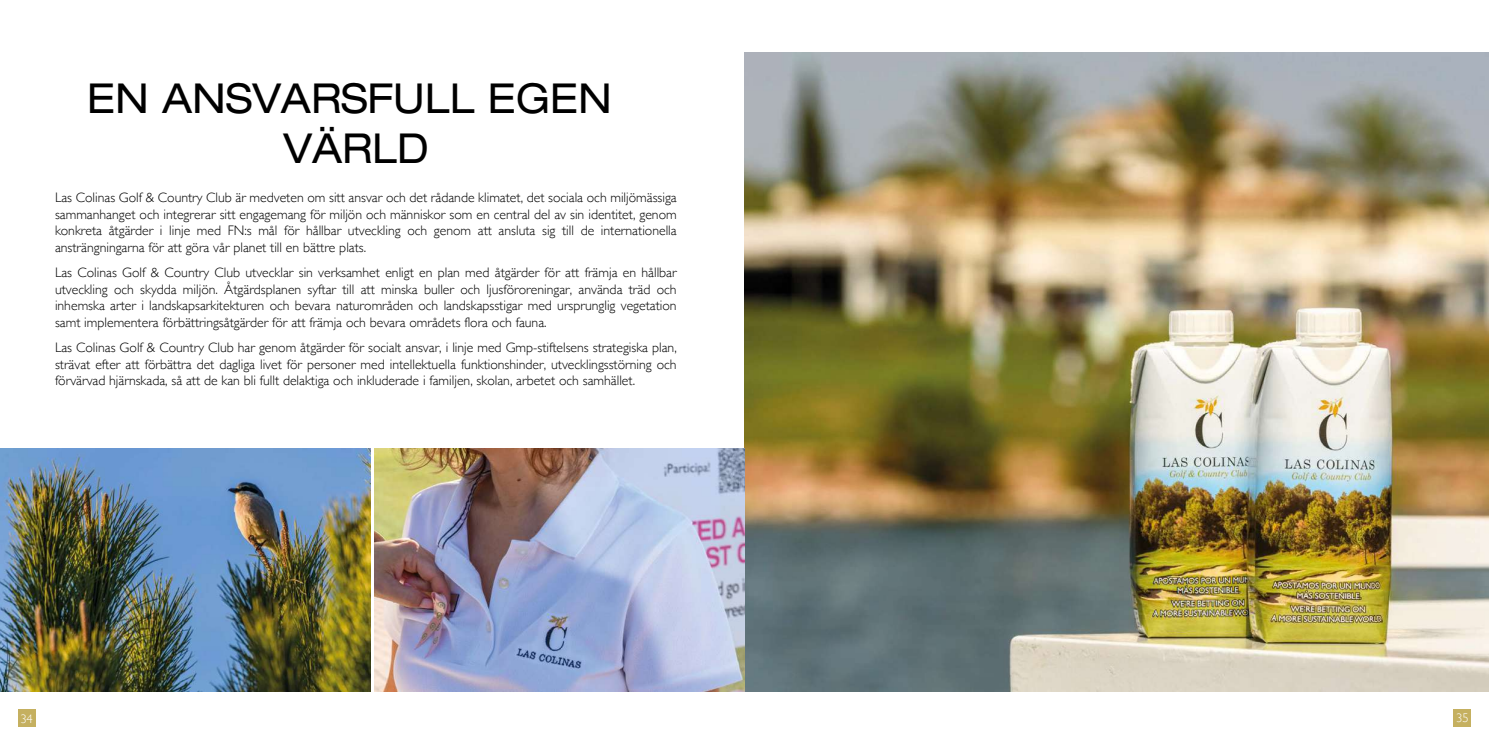
<style>
.page{position:relative;width:1489px;height:745px;background:#fff}
.page>*{position:absolute;margin:0;border:0;box-sizing:border-box;transform-origin:0 0}
.t1{font:expanded 41.25px/49.5px "Helvetica Neue LT Std";color:#000;text-align:center;scale:.96 1}
.t2{font:300 13.75px/16.5px "Gill Sans";color:#000;text-align:justify}
.t3{font:300 12.5px "Gill Sans";color:#fff}
</style>
<div class="page">
<div style="left:18px;top:709px;width:17px;height:17px;background:#c5b060"></div>
<div style="left:1453px;top:708px;width:17px;height:18px;background:#c5b060"></div>
<img style="left:744px;top:53px;width:744px;height:638px">
<img style="left:374px;top:448px;width:370px;height:243px">
<img style="left:0;top:448px;width:370px;height:243px">
<h1 class="t1" style="left:87px;top:73px;width:548px">EN ANSVARSFULL EGEN<br>VÄRLD</h1>
<p class="t2" style="left:55px;top:189px;width:623px">Las Colinas Golf &amp; Country Club är medveten om sitt ansvar och det rådande klimatet, det sociala och miljömässiga sammanhanget och integrerar sitt engagemang för miljön och människor som en central del av sin identitet, genom konkreta åtgärder i linje med FN:s mål för hållbar utveckling och genom att ansluta sig till de internationella ansträngningarna för att göra vår planet till en bättre plats.</p>
<p class="t2" style="left:55px;top:264px;width:623px">Las Colinas Golf &amp; Country Club utvecklar sin verksamhet enligt en plan med åtgärder för att främja en hållbar utveckling och skydda miljön. Åtgärdsplanen syftar till att minska buller och ljusföroreningar, använda träd och inhemska arter i landskapsarkitekturen och bevara naturområden och landskapsstigar med ursprunglig vegetation samt implementera förbättringsåtgärder för att främja och bevara områdets flora och fauna.</p>
<p class="t2" style="left:55px;top:338px;width:623px">Las Colinas Golf &amp; Country Club har genom åtgärder för socialt ansvar, i linje med Gmp-stiftelsens strategiska plan, strävat efter att förbättra det dagliga livet för personer med intellektuella funktionshinder, utvecklingsstörning och förvärvad hjärnskada, så att de kan bli fullt delaktiga och inkluderade i familjen, skolan, arbetet och samhället.</p>
<p class="t3" style="left:20px;top:708px;width:14px">34</p>
<p class="t3" style="left:1455px;top:707px;width:14px">35</p>
</div>
